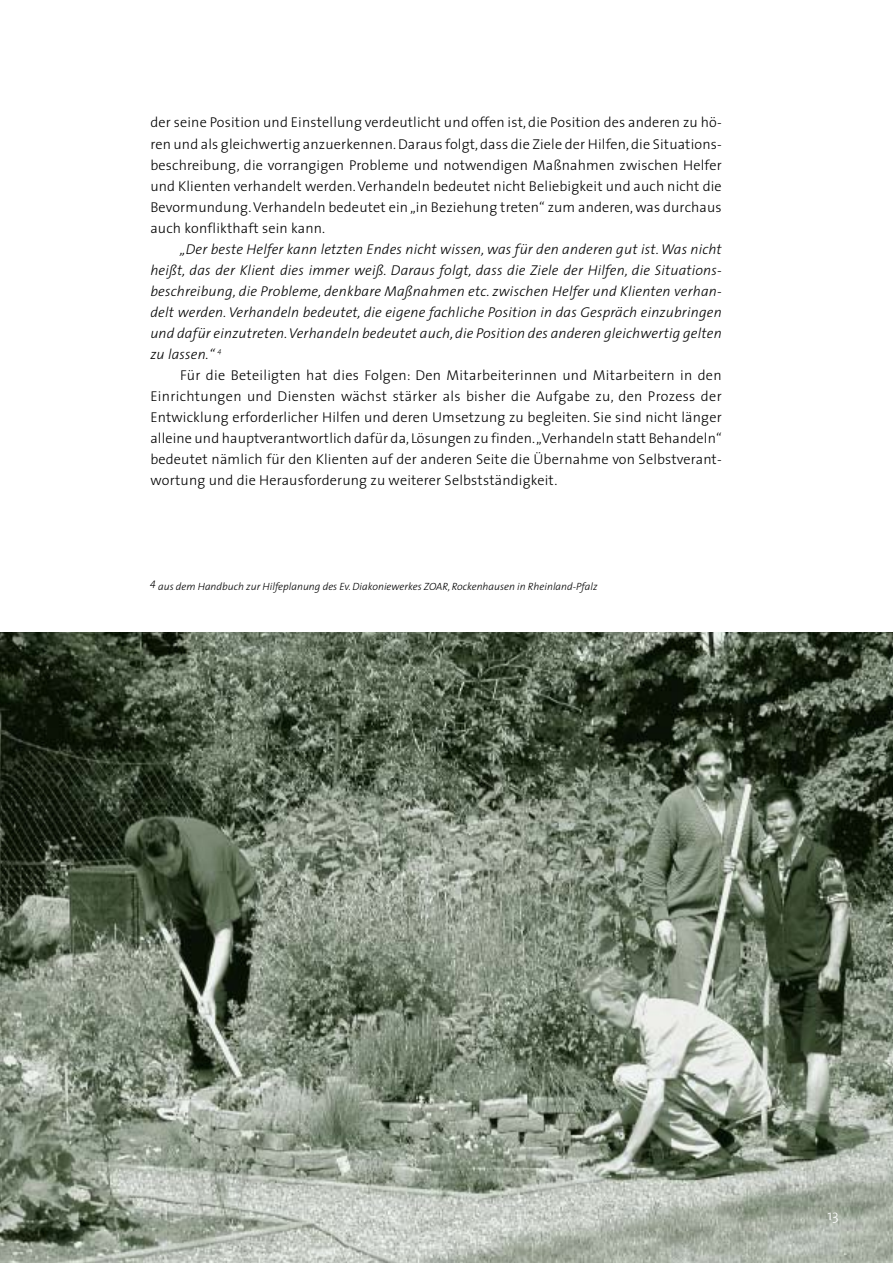
<style>
.page{position:relative;width:893px;height:1263px;background:#fff}
.page>*{position:absolute;margin:0;border:0;box-sizing:border-box;transform-origin:0 0}
.t1{font:300 14.25px/21px "The Sans";letter-spacing:.01em;color:#000;text-align:justify}
.t2{font:italic 300 14.25px/21px "The Sans";letter-spacing:.01em;color:#000;text-align:justify}
.t3{font:300 14.25px "The Sans";color:#fff}
.t4{font:italic 300 10.5px "The Sans";color:#000}
</style>
<div class="page">
<img style="left:0;top:633px;width:892px;height:630px">
<p class="t1" style="left:150px;top:114px;width:573px">der seine Position und Einstellung verdeutlicht und offen ist, die Position des anderen zu hö&shy;ren und als gleichwertig anzuerkennen. Daraus folgt, dass die Ziele der Hilfen, die Situations&shy;beschreibung, die vorrangigen Probleme und notwendigen Maßnahmen zwischen Helfer und Klienten verhandelt werden. Verhandeln bedeutet nicht Beliebigkeit und auch nicht die Bevormundung.Verhandeln bedeutet ein „in Beziehung treten“ zum anderen, was durchaus auch konflikthaft sein kann.</p>
<p class="t2" style="left:150px;top:240px;width:573px;text-indent:30px">„Der beste Helfer kann letzten Endes nicht wissen, was für den anderen gut ist. Was nicht heißt, das der Klient dies immer weiß. Daraus folgt, dass die Ziele der Hilfen, die Situations&shy;beschreibung, die Probleme, denkbare Maßnahmen etc. zwischen Helfer und Klienten verhan&shy;delt werden. Verhandeln bedeutet, die eigene fachliche Position in das Gespräch einzubringen und dafür einzutreten.Verhandeln bedeutet auch, die Position des anderen gleichwertig gelten zu lassen.“ <sup>4</sup></p>
<p class="t1" style="left:150px;top:366px;width:573px;text-indent:30px">Für die Beteiligten hat dies Folgen: Den Mitarbeiterinnen und Mitarbeitern in den Einrichtungen und Diensten wächst stärker als bisher die Aufgabe zu, den Prozess der Entwicklung erforderlicher Hilfen und deren Umsetzung zu begleiten. Sie sind nicht länger alleine und hauptverantwortlich dafür da, Lösungen zu finden.„Verhandeln statt Behandeln“ bedeutet nämlich für den Klienten auf der anderen Seite die Übernahme von Selbstverant&shy;wortung und die Herausforderung zu weiterer Selbstständigkeit.</p>
<p class="t4" style="left:150px;top:582px;width:448px">4 aus dem Handbuch zur Hilfeplanung des Ev. Diakoniewerkes ZOAR, Rockenhausen in Rheinland-Pfalz</p>
<p class="t3" style="left:827px;top:1209px;width:13px">13</p>
</div>
